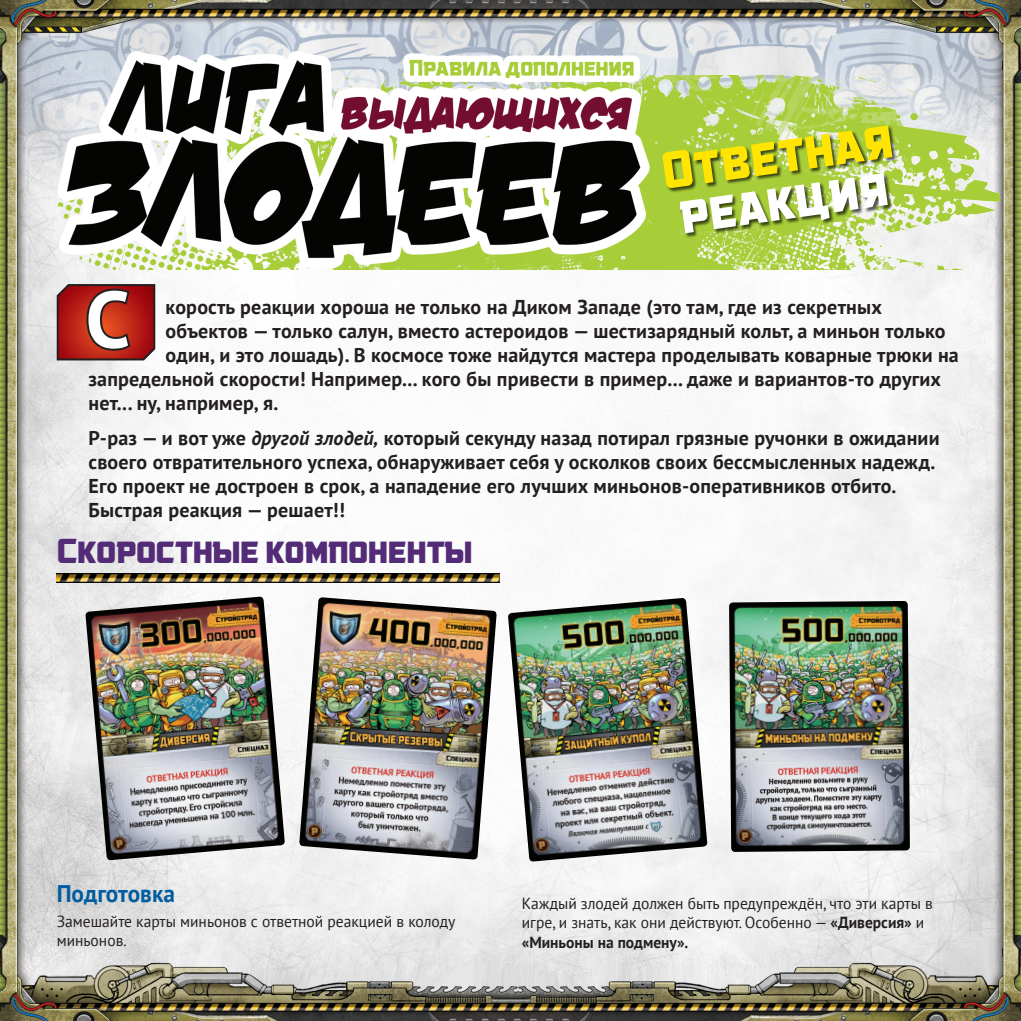
<style>
.page{position:relative;width:1021px;height:1021px;background:#fff}
.page>*{position:absolute;margin:0;border:0;box-sizing:border-box;transform-origin:0 0}
.Bold_nachalo{font:700 79.8px "PT Sans";color:#fff}
.HEAD42{font:54px "Government Agent BBRUS";color:#ffe501;scale:.95 1}
.HEAD42-2{font:54px "Government Agent BBRUS";color:#fff;scale:.95 1}
.Heading_1{font:36px "Government Agent BBRUS";letter-spacing:-.01em;color:#532b77}
.Heading_2{font:700 24px "PT Sans";color:#015ca0}
.Bold_nachalo-2{font:700 20px/24px "PT Sans";letter-spacing:.01em;color:#231f20}
.Main_normal{font:16px/19.2px "PT Sans";color:#231f20}
.s1{font-style:italic}
.s2{font-weight:700}
</style>
<div class="page">
<img style="left:0;top:0;width:1020px;height:1020px">
<img style="left:0;top:75px;width:999px;height:194px">
<svg style="left:56px;top:282px;width:100px;height:79px;background:#9f2d25"></svg>
<div style="left:663px;top:125px;width:234px;height:113px;background:#000;opacity:.66"></div>
<img style="left:57px;top:573px;width:442px;height:9px">
<img style="left:85px;top:596px;width:200px;height:264px">
<img style="left:508px;top:598px;width:199px;height:263px">
<img style="left:729px;top:601px;width:180px;height:250px">
<img style="left:299px;top:597px;width:198px;height:262px">
<img style="left:47px;top:22px;width:604px;height:252px">
<p class="HEAD42" style="left:658px;top:142px;width:246px;rotate:-8deg">Ответная</p>
<p class="HEAD42-2" style="left:675px;top:187px;width:222px;rotate:-8deg">реакция</p>
<p class="Bold_nachalo" style="left:85px;top:267px;width:46px">С</p>
<p class="Bold_nachalo-2" style="left:166px;top:294px;width:717px">корость реакции хороша не только на Диком Западе (это там, где из секретных</p>
<p class="Bold_nachalo-2" style="left:166px;top:318px;width:781px">объектов — только салун, вместо астероидов — шестизарядный кольт, а миньон только</p>
<p class="Bold_nachalo-2" style="left:166px;top:342px;width:794px">один, и это лошадь). В космосе тоже найдутся мастера проделывать коварные трюки на</p>
<p class="Bold_nachalo-2" style="left:88px;top:366px;width:854px">запредельной скорости! Например... кого бы привести в пример... даже и вариантов-то других</p>
<p class="Bold_nachalo-2" style="left:88px;top:390px;width:191px">нет... ну, например, я.</p>
<p class="Bold_nachalo-2" style="left:88px;top:425px;width:852px">Р-раз — и вот уже <span class="s1">другой злодей,</span> который секунду назад потирал грязные ручонки в ожидании своего отвратительного успеха, обнаруживает себя у осколков своих бессмысленных надежд.<br>Его проект не достроен в срок, а нападение его лучших миньонов-оперативников отбито.<br>Быстрая реакция — решает!!</p>
<p class="Heading_1" style="left:57px;top:531px;width:417px">Скоростные компоненты</p>
<p class="Heading_2" style="left:57px;top:878px;width:120px">Подготовка</p>
<p class="Main_normal" style="left:57px;top:911px;width:400px">Замешайте карты миньонов с ответной реакцией в колоду миньонов.</p>
<p class="Main_normal" style="left:522px;top:893px;width:412px">Каждый злодей должен быть предупреждён, что эти карты в игре, и знать, как они действуют. Особенно — <span class="s2">«Диверсия»</span> и <span class="s2">«Миньоны на подмену».</span></p>
</div>
